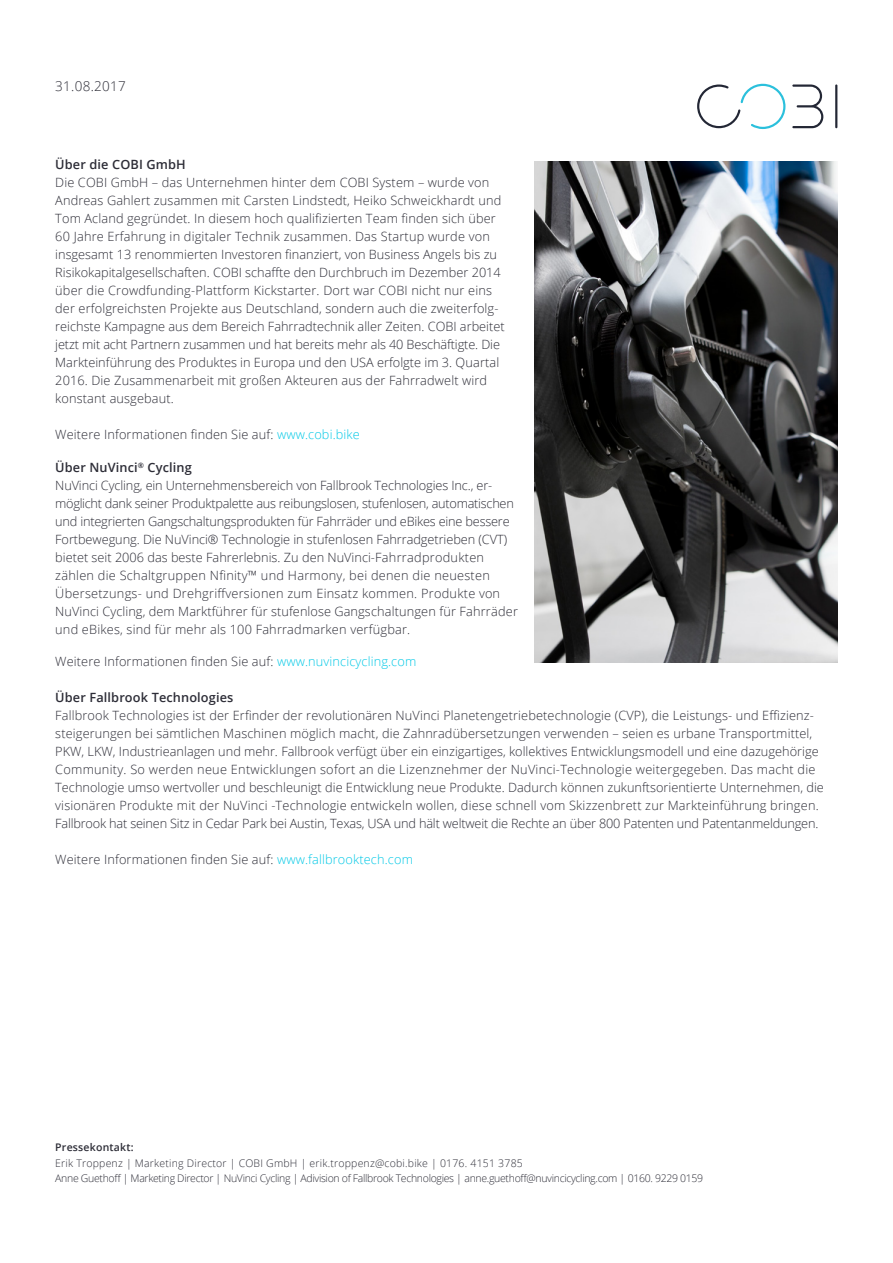
<style>
.page{position:relative;width:893px;height:1263px;background:#fff}
.page>*{position:absolute;margin:0;border:0;box-sizing:border-box;transform-origin:0 0}
.t1{font:300 13.5px "Open Sans";letter-spacing:.02em;color:#2d2d37}
.t2{font:300 12.75px/18px "Open Sans";letter-spacing:.01em;color:#2d2d37}
.t3{font:600 12.75px "Open Sans";letter-spacing:.01em;color:#2d2d37}
.t4{font:300 10.5px "Open Sans";letter-spacing:-.03em;color:#2d2d37}
.t5{font:300 10.5px "Open Sans";letter-spacing:.02em;color:#2d2d37}
.t6{font:600 10.5px "Open Sans";letter-spacing:.02em;color:#2d2d37}
.s1{color:#00c8e6}
</style>
<div class="page">
<hr style="left:835px;top:84px;width:2px;height:44px;background:#232735">
<svg style="left:792px;top:84px;width:31px;height:44px"></svg>
<svg style="left:697px;top:84px;width:89px;height:45px"></svg>
<img style="left:535px;top:161px;width:303px;height:502px">
<p class="t1" style="left:55px;top:77px;width:72px">31.08.2017</p>
<p class="t3" style="left:55px;top:156px;width:132px">Über die COBI GmbH</p>
<p class="t2" style="left:55px;top:173px;width:451px">Die COBI GmbH – das Unternehmen hinter dem COBI System – wurde von Andreas Gahlert zusammen mit Carsten Lindstedt, Heiko Schweickhardt und Tom Acland gegründet. In diesem hoch qualifizierten Team finden sich über 60 Jahre Erfahrung in digitaler Technik zusammen. Das Startup wurde von insgesamt 13 renommierten Investoren finanziert, von Business Angels bis zu Risikokapitalgesellschaften. COBI schaffte den Durchbruch im Dezember 2014 über die Crowdfunding-Plattform Kickstarter. Dort war COBI nicht nur eins der erfolgreichsten Projekte aus Deutschland, sondern auch die zweiterfolg&shy;reichste Kampagne aus dem Bereich Fahrradtechnik aller Zeiten. COBI arbeitet jetzt mit acht Partnern zusammen und hat bereits mehr als 40 Beschäftigte. Die Markteinführung des Produktes in Europa und den USA erfolgte im 3. Quartal 2016. Die Zusammenarbeit mit großen Akteuren aus der Fahrradwelt wird konstant ausgebaut.</p>
<p class="t2" style="left:55px;top:425px;width:306px">Weitere Informationen finden Sie auf: <span class="s1">www.cobi.bike</span></p>
<p class="t3" style="left:55px;top:459px;width:138px">Über NuVinci<sup>®</sup> Cycling</p>
<p class="t2" style="left:55px;top:476px;width:464px">NuVinci Cycling, ein Unternehmensbereich von Fallbrook Technologies Inc., er&shy;möglicht dank seiner Produktpalette aus reibungslosen, stufenlosen, automatischen und integrierten Gangschaltungsprodukten für Fahrräder und eBikes eine bessere Fortbewegung. Die NuVinci® Technologie in stufenlosen Fahrradgetrieben (CVT) bietet seit 2006 das beste Fahrerlebnis. Zu den NuVinci-Fahrradprodukten zählen die Schaltgruppen Nfinity™ und Harmony, bei denen die neuesten Übersetzungs- und Drehgriffversionen zum Einsatz kommen. Produkte von NuVinci Cycling, dem Marktführer für stufenlose Gangschaltungen für Fahrräder und eBikes, sind für mehr als 100 Fahrradmarken verfügbar.</p>
<p class="t2" style="left:55px;top:652px;width:363px">Weitere Informationen finden Sie auf: <span class="s1">www.nuvincicycling.com</span></p>
<p class="t3" style="left:55px;top:688px;width:180px">Über Fallbrook Technologies</p>
<p class="t2" style="left:55px;top:706px;width:770px">Fallbrook Technologies ist der Erfinder der revolutionären NuVinci Planetengetriebetechnologie (CVP), die Leistungs- und Effizienz&shy;steigerungen bei sämtlichen Maschinen möglich macht, die Zahnradübersetzungen verwenden – seien es urbane Transportmittel, PKW, LKW, Industrieanlagen und mehr. Fallbrook verfügt über ein einzigartiges, kollektives Entwicklungsmodell und eine dazugehörige Community. So werden neue Entwicklungen sofort an die Lizenznehmer der NuVinci-Technologie weitergegeben. Das macht die Technologie umso wertvoller und beschleunigt die Entwicklung neue Produkte. Dadurch können zukunftsorientierte Unternehmen, die visionären Produkte mit der NuVinci -Technologie entwickeln wollen, diese schnell vom Skizzenbrett zur Markteinführung bringen.<br>Fallbrook hat seinen Sitz in Cedar Park bei Austin, Texas, USA und hält weltweit die Rechte an über 800 Patenten und Patentanmeldungen.</p>
<p class="t2" style="left:55px;top:850px;width:359px">Weitere Informationen finden Sie auf: <span class="s1">www.fallbrooktech.com</span></p>
<p class="t6" style="left:55px;top:1140px;width:80px">Pressekontakt:</p>
<p class="t5" style="left:55px;top:1156px;width:469px">Erik Troppenz | Marketing Director | COBI GmbH | erik.troppenz@cobi.bike | 0176. 4151 3785</p>
<p class="t4" style="left:55px;top:1171px;width:649px">Anne Guethoff | Marketing Director | NuVinci Cycling | Adivision of Fallbrook Technologies | anne.guethoff@nuvincicycling.com | 0160. 9229 0159</p>
</div>
